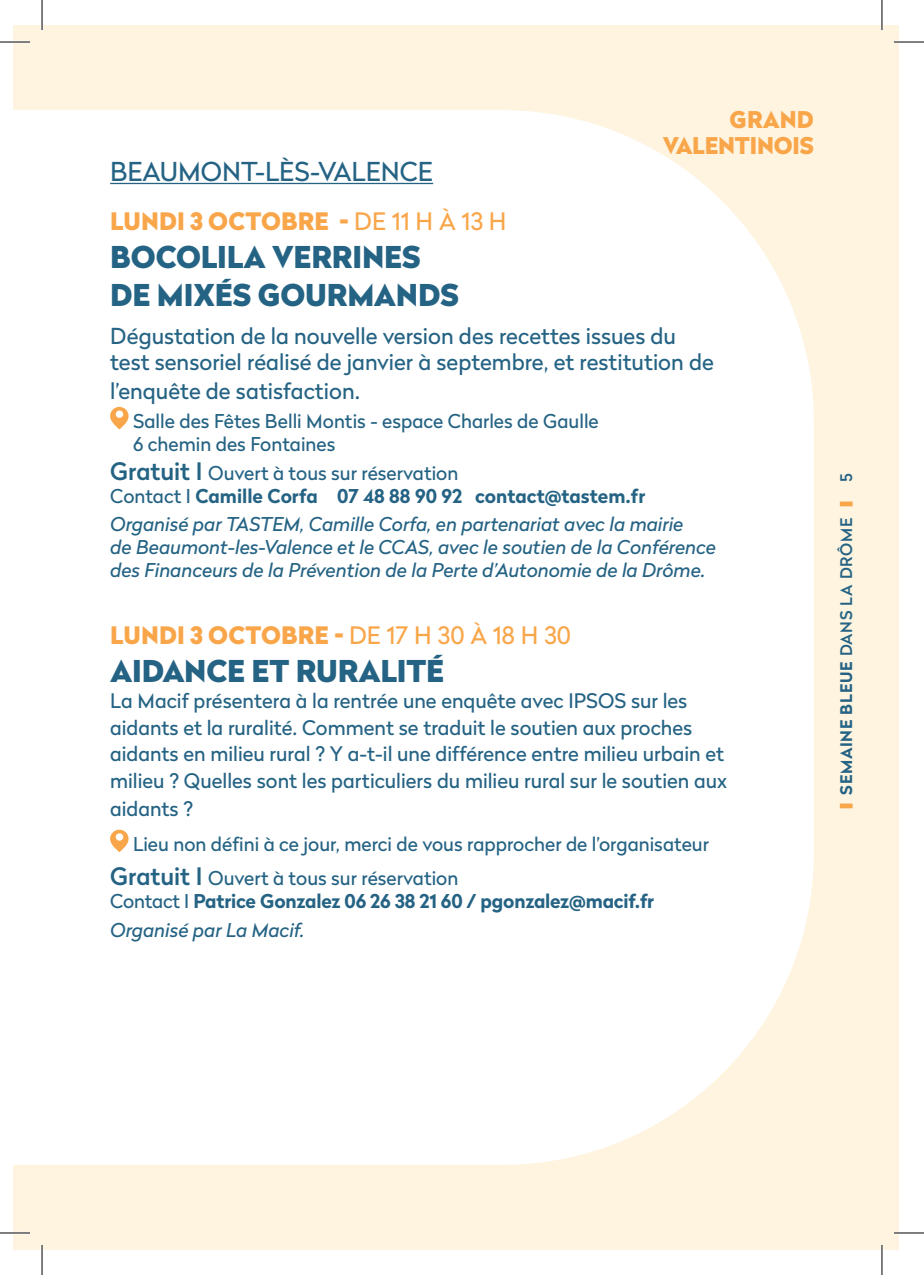
<style>
.page{position:relative;width:924px;height:1275px;background:#fff}
.page>*{position:absolute;margin:0;border:0;box-sizing:border-box;transform-origin:0 0}
.t1{font:900 30px/38px "Radikal";letter-spacing:-.005em;color:#256384}
.t2{font:26px "Radikal";color:#256384}
.t3{font:900 24px "Radikal";letter-spacing:.005em;color:#f9a64a}
.t4{font:900 23px/26px "Radikal";letter-spacing:-.01em;color:#f9a64a;text-align:right}
.t5{font:22px/26.6px "Radikal";color:#256384}
.t6{font:20px/26.4px "Radikal";color:#256384}
.t7{font:italic 19px/23px "Radikal";color:#256384}
.t8{font:19px/23px "Radikal";color:#256384}
.t9{font:700 19px/23px "Radikal";letter-spacing:-.005em;color:#256384}
.t10{font:700 16px "Radikal";letter-spacing:.045em;color:#256384}
.t11{font:500 16px "Radikal";color:#256384}
.s1{font-weight:400}
.s2{font-weight:500;font-size:24px}
.s3{font-weight:400;font-style:italic}
.s4{font-weight:500}
</style>
<div class="page">
<div style="left:14px;top:25px;width:884px;height:1225px;background:#fef4e0"></div>
<div style="left:14px;top:110px;width:799px;height:1055px;background:#fff"></div>
<svg style="left:839px;top:501px;width:13px;height:5px"></svg>
<svg style="left:839px;top:803px;width:13px;height:5px"></svg>
<hr style="left:110px;top:183px;width:323px;height:1px;background:#256384">
<svg style="left:110px;top:407px;width:18px;height:22px"></svg>
<svg style="left:110px;top:829px;width:18px;height:23px"></svg>
<hr style="left:0;top:41px;width:30px;height:2px;background:#fff">
<hr style="left:893px;top:41px;width:30px;height:2px;background:#fff">
<hr style="left:0;top:1231px;width:30px;height:3px;background:#fff">
<hr style="left:893px;top:1231px;width:30px;height:3px;background:#fff">
<hr style="left:41px;top:0;width:2px;height:30px;background:#fff">
<hr style="left:41px;top:1245px;width:2px;height:30px;background:#fff">
<hr style="left:880px;top:0;width:2px;height:30px;background:#fff">
<hr style="left:880px;top:1245px;width:2px;height:30px;background:#fff">
<hr style="left:0;top:42px;width:30px;height:1px;background:#000">
<hr style="left:893px;top:42px;width:30px;height:1px;background:#000">
<hr style="left:0;top:1232px;width:30px;height:1px;background:#000">
<hr style="left:893px;top:1232px;width:30px;height:1px;background:#000">
<hr style="left:42px;top:0;width:1px;height:30px;background:#000">
<hr style="left:42px;top:1245px;width:1px;height:30px;background:#000">
<hr style="left:881px;top:0;width:1px;height:30px;background:#000">
<hr style="left:881px;top:1245px;width:1px;height:30px;background:#000">
<p class="t4" style="left:662px;top:105px;width:152px">GRAND<br>VALENTINOIS</p>
<h2 class="t2" style="left:110px;top:153px;width:324px">BEAUMONT-LÈS-VALENCE</h2>
<p class="t3" style="left:110px;top:204px;width:397px">LUNDI 3 OCTOBRE - <span class="s1">DE 11 H À 13 H</span></p>
<h1 class="t1" style="left:110px;top:236px;width:350px">BOCOLILA VERRINES<br>DE MIXÉS GOURMANDS</h1>
<p class="t5" style="left:110px;top:322px;width:605px">Dégustation de la nouvelle version des recettes issues du test sensoriel réalisé de janvier à septembre, et restitution de</p>
<p class="t5" style="left:110px;top:377px;width:251px">l’enquête de satisfaction.</p>
<p class="t8" style="left:133px;top:409px;width:467px">Salle des Fêtes Belli Montis - espace Charles de Gaulle<br>6 chemin des Fontaines</p>
<p class="t9" style="left:110px;top:460px;width:536px"><span class="s2">Gratuit I</span> <span class="s1">Ouvert à tous sur réservation<br>Contact I</span> Camille Corfa 07 48 88 90 92 contact@tastem.fr</p>
<p class="t7" style="left:110px;top:512px;width:607px">Organisé par TASTEM, Camille Corfa, en partenariat avec la mairie<br>de Beaumont-les-Valence et le CCAS, avec le soutien de la Conférence des Financeurs de la Prévention de la Perte d’Autonomie de la Drôme.</p>
<p class="t3" style="left:110px;top:617px;width:462px">LUNDI 3 OCTOBRE - <span class="s1">DE 17 H 30 À 18 H 30</span></p>
<h1 class="t1" style="left:110px;top:649px;width:335px">AIDANCE ET RURALITÉ</h1>
<p class="t6" style="left:110px;top:686px;width:618px">La Macif présentera à la rentrée une enquête avec IPSOS sur les aidants et la ruralité. Comment se traduit le soutien aux proches aidants en milieu rural ? Y a-t-il une différence entre milieu urbain et milieu ? Quelles sont les particuliers du milieu rural sur le soutien aux</p>
<p class="t6" style="left:110px;top:795px;width:85px">aidants ?</p>
<p class="t8" style="left:110px;top:825px;width:600px;line-height:34.4px;text-indent:23px">Lieu non défini à ce jour, merci de vous rapprocher de l’organisateur<br><span class="s2">Gratuit I</span> Ouvert à tous sur réservation</p>
<p class="t9" style="left:110px;top:886px;width:545px;line-height:28.6px"><span class="s1">Contact I</span> Patrice Gonzalez 06 26 38 21 60 / pgonzalez@macif.fr<br><span class="s3">Organisé par La Macif.</span></p>
<p class="t11" style="left:834px;top:482px;width:10px;rotate:-90deg">5</p>
<p class="t10" style="left:834px;top:795px;width:279px;rotate:-90deg">SEMAINE BLEUE <span class="s4">DANS LA DRÔME</span></p>
</div>
